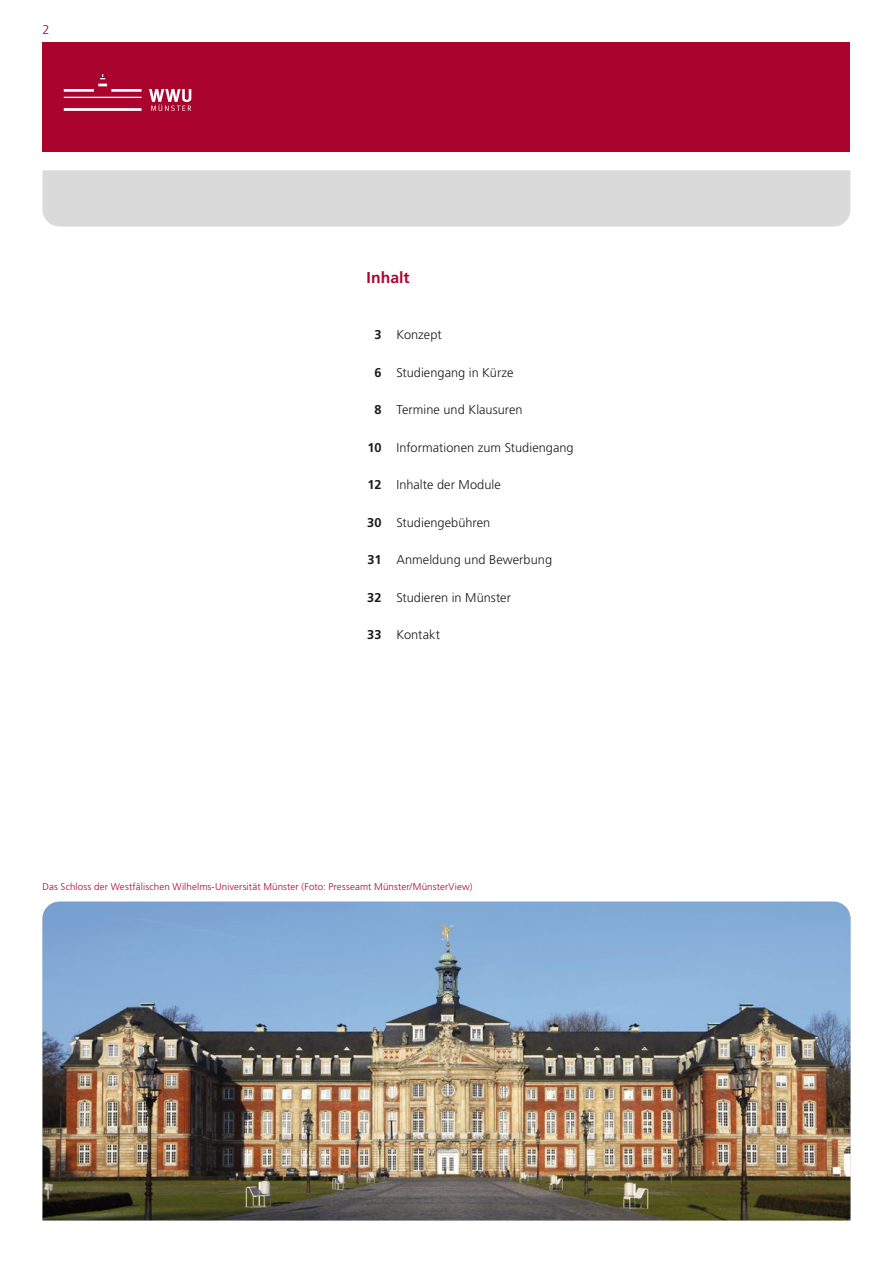
<style>
.page{position:relative;width:893px;height:1263px;background:#fff}
.page>*{position:absolute;margin:0;border:0;box-sizing:border-box;transform-origin:0 0}
.t1{font:700 15.75px "Frutiger LT";color:#aa042e}
.t2{font:300 12.75px "Frutiger LT";letter-spacing:.005em;color:#1a1a18}
.t3{font:300 12.75px "Frutiger LT";color:#aa042e}
.t4{font:300 9.75px "Frutiger LT";letter-spacing:.015em;color:#aa042e}
.s1{font-weight:700}
</style>
<div class="page">
<div style="left:43px;top:43px;width:807px;height:109px;background:#aa042e"></div>
<svg style="left:64px;top:74px;width:127px;height:37px"></svg>
<div style="left:43px;top:170px;width:807px;height:57px;background:#dadada"></div>
<img style="left:43px;top:902px;width:807px;height:318px">
<p class="t3" style="left:43px;top:23px;width:9px">2</p>
<p class="t1" style="left:367px;top:268px;width:44px">Inhalt</p>
<p class="t2" style="left:374px;top:327px;width:69px"><span class="s1">3</span> Konzept</p>
<p class="t2" style="left:374px;top:365px;width:141px"><span class="s1">6</span> Studiengang in Kürze</p>
<p class="t2" style="left:374px;top:402px;width:150px"><span class="s1">8</span> Termine und Klausuren</p>
<p class="t2" style="left:367px;top:440px;width:208px"><span class="s1">10</span> Informationen zum Studiengang</p>
<p class="t2" style="left:368px;top:477px;width:135px"><span class="s1">12</span> Inhalte der Module</p>
<p class="t2" style="left:367px;top:515px;width:125px"><span class="s1">30</span> Studiengebühren</p>
<p class="t2" style="left:367px;top:552px;width:186px"><span class="s1">31</span> Anmeldung und Bewerbung</p>
<p class="t2" style="left:367px;top:590px;width:145px"><span class="s1">32</span> Studieren in Münster</p>
<p class="t2" style="left:367px;top:627px;width:74px"><span class="s1">33</span> Kontakt</p>
<p class="t4" style="left:43px;top:881px;width:431px">Das Schloss der Westfälischen Wilhelms-Universität Münster (Foto: Presseamt Münster/MünsterView)</p>
</div>
